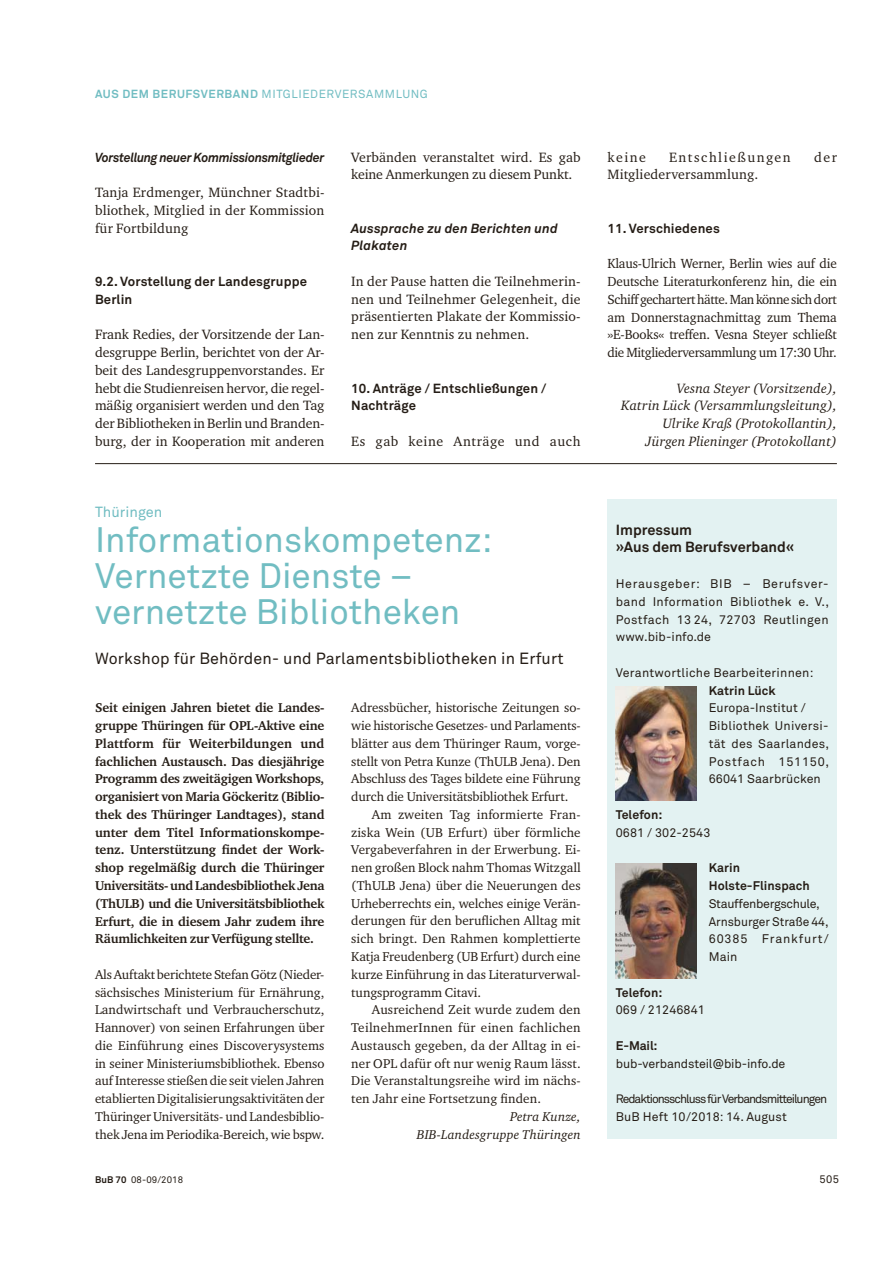
<style>
.page{position:relative;width:893px;height:1263px;background:#fff}
.page>*{position:absolute;margin:0;border:0;box-sizing:border-box;transform-origin:0 0}
.t1{font:34.95px/35.5px "Akkurat Pro";color:#71bdc2}
.t2{font:16.05px "Akkurat Pro";letter-spacing:.01em;color:#251d16}
.t3{font:700 14.55px/17.7px "Akkurat Pro";color:#251d16}
.t4{font:14.55px "Akkurat Pro";color:#71bdc2}
.t5{font:13.8px/17.7px "Charter ITC Pro";letter-spacing:.01em;color:#251d16;text-align:justify}
.t6{font:italic 13.8px/17.7px "Charter ITC Pro";letter-spacing:.01em;color:#251d16;text-align:right}
.t7{font:13.8px/17.7px "Charter ITC Pro";letter-spacing:-.01em;color:#251d16}
.t8{font:13.8px "Charter ITC Pro";letter-spacing:.045em;color:#251d16}
.t9{font:13.8px "Charter ITC Pro";letter-spacing:.11em;color:#251d16}
.t10{font:13.5px/17.7px "Charter ITC Pro";letter-spacing:-.025em;color:#251d16;text-align:justify}
.t11{font:13.05px/17.7px "Charter ITC Pro";color:#251d16;text-align:justify}
.t12{font:700 13.05px/17.7px "Charter ITC Pro";letter-spacing:-.02em;color:#251d16;text-align:justify}
.t13{font:700 13.05px/17.7px "Akkurat Pro";letter-spacing:.01em;color:#251d16}
.t14{font:italic 13.05px/17.7px "Charter ITC Pro";letter-spacing:.01em;color:#251d16;text-align:right}
.t15{font:italic 700 13.05px/17.7px "Akkurat Pro";letter-spacing:.01em;color:#251d16}
.t16{font:13.05px "Charter ITC Pro";letter-spacing:.02em;color:#251d16}
.t17{font:italic 700 12.9px "Akkurat Pro";letter-spacing:-.025em;color:#251d16;scale:.96 1}
.t18{font:12.45px/17.7px "Akkurat Pro";letter-spacing:.01em;color:#251d16}
.t19{font:700 12.45px/17.7px "Akkurat Pro";letter-spacing:.005em;color:#251d16}
.t20{font:12.45px "Akkurat Pro";letter-spacing:-.01em;color:#251d16}
.t21{font:12.15px "Akkurat Pro";letter-spacing:-.08em;color:#251d16}
.t22{font:11.7px "Akkurat Pro";letter-spacing:.05em;color:#71bdc2}
.t23{font:10.95px "Akkurat Pro";color:#251d16}
.t24{font:9.45px "Akkurat Pro Regular 2";letter-spacing:.01em;color:#251d16}
.s1{font-weight:700}
.s2{font-family:"Akkurat Pro Bold 2"}
</style>
<div class="page">
<div style="left:607px;top:499px;width:230px;height:640px;background:#e3f2f2"></div>
<img style="left:616px;top:686px;width:80px;height:115px">
<img style="left:616px;top:864px;width:80px;height:115px">
<hr style="left:95px;top:463px;width:742px;height:1px;background:#251d16">
<p class="t22" style="left:95px;top:89px;width:334px"><span class="s1">AUS DEM BERUFSVERBAND</span> MITGLIEDERVERSAMMLUNG</p>
<p class="t17" style="left:95px;top:152px;width:240px">Vorstellung neuer Kommissionsmitglieder</p>
<p class="t5" style="left:95px;top:184px;width:231px">Tanja Erdmenger, Münchner Stadtbi&shy;bliothek, Mitglied in der Kommission für Fortbildung</p>
<p class="t13" style="left:95px;top:274px;width:213px">9.2. Vorstellung der Landesgruppe<br>Berlin</p>
<p class="t5" style="left:95px;top:326px;width:231px">Frank Redies, der Vorsitzende der Lan&shy;desgruppe Berlin, berichtet von der Ar&shy;beit des Landesgruppenvorstandes. Er hebt die Studienreisen hervor, die regel&shy;mäßig organisiert werden und den Tag der Bibliotheken in Berlin und Branden&shy;burg, der in Kooperation mit anderen</p>
<p class="t7" style="left:351px;top:149px;width:231px">Verbänden veranstaltet wird. Es gab keine Anmerkungen zu diesem Punkt.</p>
<p class="t15" style="left:351px;top:221px;width:208px">Aussprache zu den Berichten und<br>Plakaten</p>
<p class="t5" style="left:351px;top:273px;width:231px">In der Pause hatten die Teilnehmerin&shy;nen und Teilnehmer Gelegenheit, die präsentierten Plakate der Kommissio&shy;nen zur Kenntnis zu nehmen.</p>
<p class="t13" style="left:351px;top:381px;width:196px">10. Anträge / Entschließungen /<br>Nachträge</p>
<p class="t8" style="left:351px;top:435px;width:231px">Es gab keine Anträge und auch</p>
<p class="t4" style="left:95px;top:507px;width:69px">Thüringen</p>
<h1 class="t1" style="left:95px;top:526px;width:399px">Informationskompetenz:<br>Vernetzte Dienste – vernetzte Bibliotheken</h1>
<p class="t2" style="left:95px;top:653px;width:470px">Workshop für Behörden- und Parlamentsbibliotheken in Erfurt</p>
<p class="t12" style="left:95px;top:700px;width:231px">Seit einigen Jahren bietet die Landes&shy;gruppe Thüringen für OPL-Aktive eine Plattform für Weiterbildungen und fachlichen Austausch. Das diesjährige Programm des zweitägigen Workshops, organisiert von Maria Göckeritz (Biblio&shy;thek des Thüringer Landtages), stand unter dem Titel Informationskompe&shy;tenz. Unterstützung findet der Work&shy;shop regelmäßig durch die Thüringer Universitäts- und Landesbibliothek Jena (ThULB) und die Universitätsbibliothek Erfurt, die in diesem Jahr zudem ihre Räumlichkeiten zur Verfügung stellte.</p>
<p class="t11" style="left:95px;top:966px;width:231px">Als Auftakt berichtete Stefan Götz (Nieder&shy;sächsisches Ministerium für Ernährung, Landwirtschaft und Verbraucherschutz, Hannover) von seinen Erfahrungen über die Einführung eines Discoverysystems in seiner Ministeriumsbibliothek. Ebenso auf Interesse stießen die seit vielen Jahren etablierten Digitalisierungsaktivitäten der Thüringer Universitäts- und Landesbiblio&shy;thek Jena im Periodika-Bereich, wie bspw.</p>
<p class="t11" style="left:351px;top:700px;width:231px">Adressbücher, historische Zeitungen so-</p>
<p class="t11" style="left:351px;top:717px;width:231px">wie historische Gesetzes- und Parlaments-</p>
<p class="t11" style="left:351px;top:735px;width:231px">blätter aus dem Thüringer Raum, vorge-</p>
<p class="t11" style="left:351px;top:753px;width:231px">stellt von Petra Kunze (ThULB Jena). Den</p>
<p class="t11" style="left:351px;top:771px;width:231px">Abschluss des Tages bildete eine Führung</p>
<p class="t11" style="left:351px;top:788px;width:218px">durch die Universitätsbibliothek Erfurt.</p>
<p class="t11" style="left:372px;top:806px;width:210px">Am zweiten Tag informierte Fran-</p>
<p class="t11" style="left:351px;top:824px;width:231px">ziska Wein (UB Erfurt) über förmliche</p>
<p class="t11" style="left:351px;top:842px;width:231px">Vergabeverfahren in der Erwerbung. Ei-</p>
<p class="t11" style="left:351px;top:859px;width:231px">nen großen Block nahm Thomas Witzgall</p>
<p class="t11" style="left:351px;top:877px;width:231px">(ThULB Jena) über die Neuerungen des</p>
<p class="t11" style="left:351px;top:895px;width:231px">Urheberrechts ein, welches einige Verän-</p>
<p class="t11" style="left:351px;top:913px;width:231px">derungen für den beruflichen Alltag mit</p>
<p class="t11" style="left:351px;top:931px;width:231px">sich bringt. Den Rahmen komplettierte</p>
<p class="t11" style="left:351px;top:948px;width:231px">Katja Freudenberg (UB Erfurt) durch eine</p>
<p class="t11" style="left:351px;top:966px;width:231px">kurze Einführung in das Literaturverwal-</p>
<p class="t11" style="left:351px;top:984px;width:131px">tungsprogramm Citavi.</p>
<p class="t11" style="left:372px;top:1002px;width:210px">Ausreichend Zeit wurde zudem den</p>
<p class="t16" style="left:351px;top:1022px;width:231px">TeilnehmerInnen für einen fachlichen</p>
<p class="t11" style="left:351px;top:1037px;width:231px">Austausch gegeben, da der Alltag in ei-</p>
<p class="t11" style="left:351px;top:1055px;width:231px">ner OPL dafür oft nur wenig Raum lässt.</p>
<p class="t11" style="left:351px;top:1073px;width:231px">Die Veranstaltungsreihe wird im nächs-</p>
<p class="t11" style="left:351px;top:1090px;width:191px">ten Jahr eine Fortsetzung finden.</p>
<p class="t14" style="left:417px;top:1108px;width:165px">Petra Kunze,<br>BIB-Landesgruppe Thüringen</p>
<p class="t5" style="left:607px;top:149px;width:40px">keine</p>
<p class="t9" style="left:669px;top:151px;width:123px">Entschließungen</p>
<p class="t5" style="left:814px;top:149px;width:24px">der</p>
<p class="t5" style="left:607px;top:166px;width:152px">Mitgliederversammlung.</p>
<p class="t13" style="left:607px;top:221px;width:114px">11. Verschiedenes</p>
<p class="t10" style="left:607px;top:255px;width:231px">Klaus-Ulrich Werner, Berlin wies auf die Deutsche Literaturkonferenz hin, die ein Schiff gechartert hätte. Man könne sich dort am Donnerstagnachmittag zum Thema »E-Books« treffen. Vesna Steyer schließt die Mitgliederversammlung um 17:30 Uhr.</p>
<p class="t6" style="left:621px;top:380px;width:217px">Vesna Steyer (Vorsitzende),<br>Katrin Lück (Versammlungsleitung), Ulrike Kraß (Protokollantin), Jürgen Plieninger (Protokollant)</p>
<p class="t3" style="left:616px;top:522px;width:180px">Impressum<br>»Aus dem Berufsverband«</p>
<p class="t18" style="left:616px;top:576px;width:215px;text-align:justify">Herausgeber: BIB – Berufsver&shy;band Information Bibliothek e. V., Postfach 13 24, 72703 Reutlingen www.bib-info.de</p>
<p class="t18" style="left:616px;top:665px;width:199px">Verantwortliche Bearbeiterinnen:</p>
<p class="t19" style="left:709px;top:683px;width:68px">Katrin Lück</p>
<p class="t18" style="left:709px;top:701px;width:122px">Europa-Institut /<br>Bibliothek Universi&shy;tät des Saarlandes,<br>Postfach 151150,<br>66041 Saarbrücken</p>
<p class="t19" style="left:616px;top:807px;width:48px">Telefon:</p>
<p class="t18" style="left:616px;top:825px;width:96px">0681 / 302-2543</p>
<p class="t19" style="left:709px;top:860px;width:103px">Karin<br>Holste-Flinspach</p>
<p class="t18" style="left:709px;top:896px;width:121px">Stauffenbergschule,<br>Arnsburger Straße 44,<br>60385 Frankfurt/<br>Main</p>
<p class="t19" style="left:616px;top:985px;width:48px">Telefon:</p>
<p class="t18" style="left:616px;top:1003px;width:91px">069 / 21246841</p>
<p class="t19" style="left:616px;top:1038px;width:43px">E-Mail:</p>
<p class="t20" style="left:616px;top:1059px;width:171px">bub-verbandsteil@bib-info.de</p>
<p class="t21" style="left:616px;top:1095px;width:213px">Redaktionsschluss für Verbandsmitteilungen</p>
<p class="t18" style="left:616px;top:1109px;width:173px">BuB Heft 10/2018: 14. August</p>
<p class="t24" style="left:95px;top:1174px;width:90px"><span class="s2">BuB 70</span> 08-09/2018</p>
<p class="t23" style="left:819px;top:1175px;width:21px">505</p>
</div>
